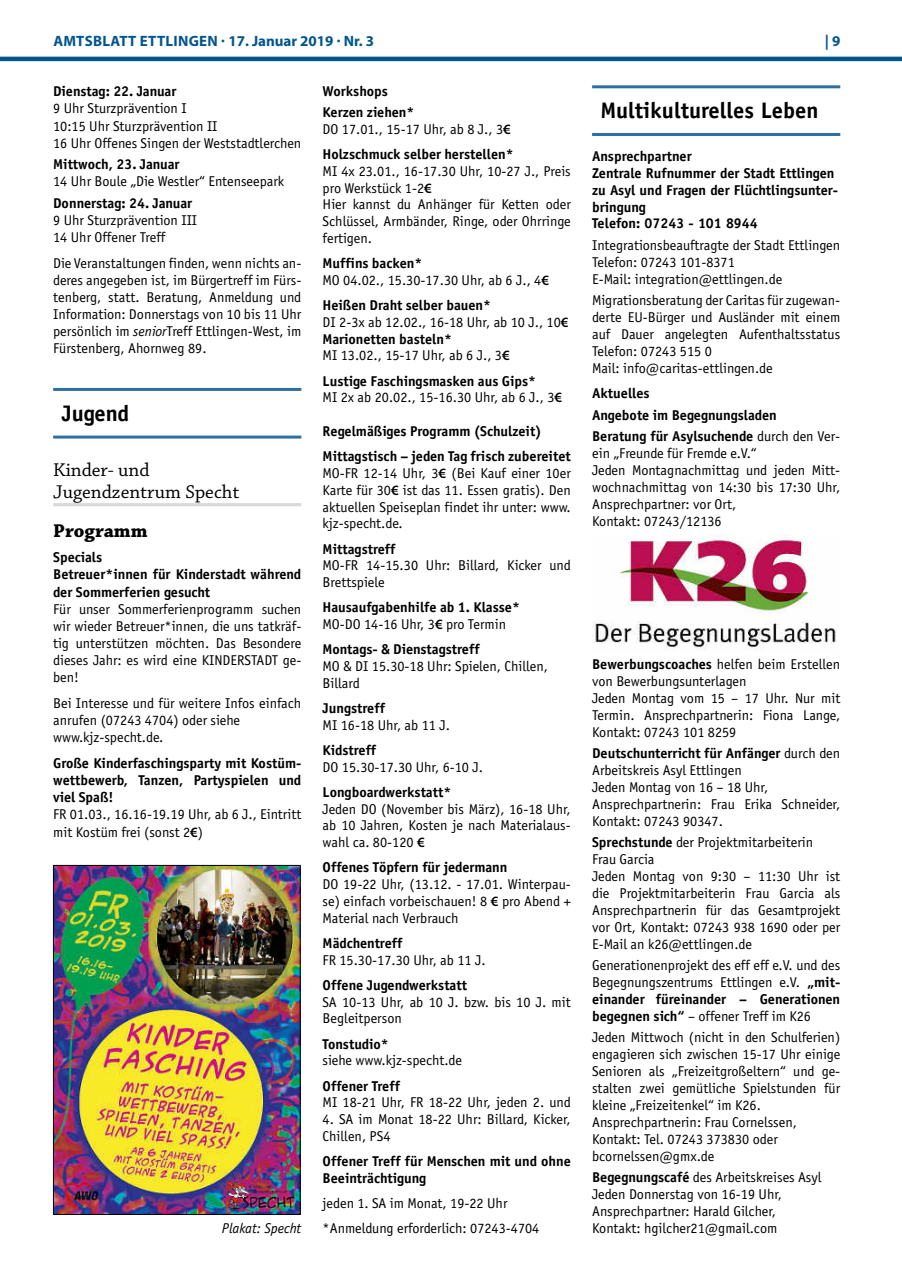
<style>
.page{position:relative;width:902px;height:1280px;background:#fff}
.page>*{position:absolute;margin:0;border:0;box-sizing:border-box;transform-origin:0 0}
.t1{font:700 22.5px "Officina Sans";color:#000}
.t2{font:19.5px/21.6px "Chaparral Pro";color:#000}
.t3{font:700 19.5px "Chaparral Pro";color:#000}
.t4{font:700 15px "Myriad Pro";letter-spacing:.015em;color:#00568e}
.t5{font:14.25px/17px "Officina Sans";color:#000}
.t6{font:700 14.25px/17.1px "Officina Sans";color:#000}
.t7{font:italic 14.25px "Officina Sans";color:#000}
.s1{font-style:italic}
.s2{font-weight:400}
.s3{font-family:"Myriad Pro";font-weight:600}
.s4{font-weight:700}
</style>
<div class="page">
<hr style="left:0;top:57px;width:901px;height:4px;background:#00568e">
<hr style="left:53px;top:388px;width:248px;height:3px;background:#2d6fa3">
<hr style="left:53px;top:436px;width:248px;height:3px;background:#2d6fa3">
<hr style="left:53px;top:503px;width:248px;height:3px;background:#d9d9d9">
<img style="left:55px;top:867px;width:243px;height:346px">
<div style="left:53px;top:865px;width:247px;height:350px;border:1px solid #000"></div>
<hr style="left:592px;top:85px;width:248px;height:3px;background:#2d6fa3">
<hr style="left:592px;top:133px;width:248px;height:3px;background:#2d6fa3">
<img style="left:592px;top:535px;width:244px;height:115px">
<p class="t4" style="left:53px;top:31px;width:322px">AMTSBLATT ETTLINGEN · 17. Januar 2019 · Nr. 3</p>
<p class="t4" style="left:824px;top:31px;width:17px">| 9</p>
<p class="t6" style="left:53px;top:83px;width:125px">Dienstag: 22. Januar</p>
<p class="t5" style="left:53px;top:100px;width:250px">9 Uhr Sturzprävention I<br>10:15 Uhr Sturzprävention II<br>16 Uhr Offenes Singen der Weststadtlerchen</p>
<p class="t6" style="left:53px;top:156px;width:128px">Mittwoch, 23. Januar</p>
<p class="t5" style="left:53px;top:173px;width:232px">14 Uhr Boule „Die Westler“ Entenseepark</p>
<p class="t6" style="left:53px;top:194px;width:140px">Donnerstag: 24. Januar</p>
<p class="t5" style="left:53px;top:211px;width:145px">9 Uhr Sturzprävention III<br>14 Uhr Offener Treff</p>
<p class="t5" style="left:53px;top:254px;width:250px;text-align:justify">Die Veranstaltungen finden, wenn nichts an&shy;deres angegeben ist, im Bürgertreff im Fürs&shy;tenberg, statt. Beratung, Anmeldung und Information: Donnerstags von 10 bis 11 Uhr persönlich im <span class="s1">senior</span>Treff Ettlingen-West, im Fürstenberg, Ahornweg 89.</p>
<p class="t6" style="left:322px;top:81px;width:93px;line-height:21px">Workshops<br>Kerzen ziehen*</p>
<p class="t6" style="left:322px;top:116px;width:192px;line-height:25.2px"><span class="s2">DO 17.01., 15-17 Uhr, ab 8 J., 3</span><span class="s3">€<br></span>Holzschmuck selber herstellen*</p>
<p class="t5" style="left:322px;top:163px;width:250px">MI 4x 23.01., 16-17.30 Uhr, 10-27 J., Preis pro Werkstück 1-2<span class="s3">€<br></span>Hier kannst du Anhänger für Ketten oder<br>Schlüssel, Armbänder, Ringe, oder Ohrringe fertigen.</p>
<p class="t5" style="left:322px;top:255px;width:228px"><span class="s4">Muffins backen*<br></span>MO 04.02., 15.30-17.30 Uhr, ab 6 J., 4<span class="s3">€</span></p>
<p class="t5" style="left:322px;top:297px;width:247px"><span class="s4">Heißen Draht selber bauen*<br></span>DI 2-3x ab 12.02., 16-18 Uhr, ab 10 J., 10<span class="s3">€<br></span><span class="s4">Marionetten basteln*<br></span>MI 13.02., 15-17 Uhr, ab 6 J., 3<span class="s3">€</span></p>
<p class="t5" style="left:322px;top:372px;width:241px"><span class="s4">Lustige Faschingsmasken aus Gips*<br></span>MI 2x ab 20.02., 15-16.30 Uhr, ab 6 J., 3<span class="s3">€</span></p>
<p class="t6" style="left:322px;top:418px;width:250px;line-height:25.2px">Regelmäßiges Programm (Schulzeit)<br>Mittagstisch – jeden Tag frisch zubereitet</p>
<p class="t5" style="left:322px;top:465px;width:250px;text-align:justify">MO-FR 12-14 Uhr, 3<span class="s3">€</span> (Bei Kauf einer 10er Karte für 30<span class="s3">€</span> ist das 11. Essen gratis). Den aktuellen Speiseplan findet ihr unter: www. kjz-specht.de.</p>
<p class="t6" style="left:322px;top:540px;width:74px">Mittagstreff</p>
<p class="t5" style="left:322px;top:557px;width:250px">MO-FR 14-15.30 Uhr: Billard, Kicker und<br>Brettspiele</p>
<p class="t6" style="left:322px;top:599px;width:199px">Hausaufgabenhilfe ab 1. Klasse*<br><span class="s2">MO-DO 14-16 Uhr, 3</span><span class="s3">€</span> <span class="s2">pro Termin</span></p>
<p class="t6" style="left:322px;top:641px;width:158px">Montags- &amp; Dienstagstreff</p>
<p class="t5" style="left:322px;top:658px;width:227px">MO &amp; DI 15.30-18 Uhr: Spielen, Chillen,<br>Billard</p>
<p class="t6" style="left:322px;top:699px;width:64px">Jungstreff</p>
<p class="t5" style="left:322px;top:716px;width:129px">MI 16-18 Uhr, ab 11 J.</p>
<p class="t6" style="left:322px;top:741px;width:55px">Kidstreff</p>
<p class="t5" style="left:322px;top:758px;width:162px">DO 15.30-17.30 Uhr, 6-10 J.</p>
<p class="t6" style="left:322px;top:783px;width:130px">Longboardwerkstatt*</p>
<p class="t5" style="left:322px;top:800px;width:250px;text-align:justify">Jeden DO (November bis März), 16-18 Uhr, ab 10 Jahren, Kosten je nach Materialaus&shy;wahl ca. 80-120 <span class="s3">€</span></p>
<p class="t6" style="left:322px;top:859px;width:186px">Offenes Töpfern für jedermann</p>
<p class="t5" style="left:322px;top:876px;width:250px;text-align:justify">DO 19-22 Uhr, (13.12. - 17.01. Winterpau&shy;se) einfach vorbeischauen! 8 <span class="s3">€</span> pro Abend + Material nach Verbrauch</p>
<p class="t6" style="left:322px;top:934px;width:81px">Mädchentreff</p>
<p class="t5" style="left:322px;top:951px;width:164px">FR 15.30-17.30 Uhr, ab 11 J.</p>
<p class="t6" style="left:322px;top:976px;width:146px">Offene Jugendwerkstatt</p>
<p class="t5" style="left:322px;top:993px;width:250px">SA 10-13 Uhr, ab 10 J. bzw. bis 10 J. mit<br>Begleitperson</p>
<p class="t6" style="left:322px;top:1035px;width:68px">Tonstudio*</p>
<p class="t5" style="left:322px;top:1052px;width:141px">siehe www.kjz-specht.de</p>
<p class="t6" style="left:322px;top:1077px;width:79px">Offener Treff</p>
<p class="t5" style="left:322px;top:1094px;width:250px">MI 18-21 Uhr, FR 18-22 Uhr, jeden 2. und</p>
<p class="t5" style="left:322px;top:1111px;width:250px">4. SA im Monat 18-22 Uhr: Billard, Kicker,<br>Chillen, PS4</p>
<p class="t6" style="left:322px;top:1152px;width:250px">Offener Treff für Menschen mit und ohne<br>Beeinträchtigung</p>
<p class="t5" style="left:322px;top:1190px;width:218px;line-height:25.2px">jeden 1. SA im Monat, 19-22 Uhr *Anmeldung erforderlich: 07243-4704</p>
<h1 class="t1" style="left:600px;top:96px;width:219px">Multikulturelles Leben</h1>
<p class="t6" style="left:592px;top:147px;width:247px">Ansprechpartner<br>Zentrale Rufnummer der Stadt Ettlingen zu Asyl und Fragen der Flüchtlingsunter&shy;bringung<br>Telefon: 07243 - 101 8944</p>
<p class="t5" style="left:592px;top:236px;width:250px">Integrationsbeauftragte der Stadt Ettlingen<br>Telefon: 07243 101-8371<br>E-Mail: integration@ettlingen.de</p>
<p class="t5" style="left:592px;top:292px;width:250px">Migrationsberatung der Caritas für zugewan&shy;derte EU-Bürger und Ausländer mit einem auf Dauer angelegten Aufenthaltsstatus Telefon: 07243 515 0<br>Mail: info@caritas-ettlingen.de</p>
<p class="t6" style="left:592px;top:383px;width:250px;line-height:21.3px">Aktuelles<br>Angebote im Begegnungsladen<br>Beratung für Asylsuchende <span class="s2">durch den Ver-</span></p>
<p class="t5" style="left:592px;top:444px;width:250px">ein „Freunde für Fremde e.V.“<br>Jeden Montagnachmittag und jeden Mitt&shy;wochnachmittag von 14:30 bis 17:30 Uhr,<br>Ansprechpartner: vor Ort,<br>Kontakt: 07243/12136</p>
<h1 class="t1" style="left:62px;top:399px;width:69px">Jugend</h1>
<h2 class="t2" style="left:53px;top:460px;width:188px">Kinder- und<br>Jugendzentrum Specht</h2>
<h2 class="t3" style="left:53px;top:519px;width:96px">Programm</h2>
<p class="t6" style="left:53px;top:549px;width:250px">Specials<br>Betreuer*innen für Kinderstadt während der Sommerferien gesucht</p>
<p class="t5" style="left:53px;top:600px;width:250px;text-align:justify">Für unser Sommerferienprogramm suchen wir wieder Betreuer*innen, die uns tatkräf&shy;tig unterstützen möchten. Das Besondere dieses Jahr: es wird eine KINDERSTADT ge&shy;ben!</p>
<p class="t5" style="left:53px;top:695px;width:250px">Bei Interesse und für weitere Infos einfach anrufen (07243 4704) oder siehe www.kjz-specht.de.</p>
<p class="t6" style="left:53px;top:754px;width:250px;text-align:justify">Große Kinderfaschingsparty mit Kostüm&shy;wettbewerb, Tanzen, Partyspielen und viel Spaß!</p>
<p class="t5" style="left:53px;top:806px;width:250px">FR 01.03., 16.16-19.19 Uhr, ab 6 J., Eintritt mit Kostüm frei (sonst 2<span class="s3">€</span>)</p>
<p class="t5" style="left:592px;top:655px;width:250px"><span class="s4">Bewerbungscoaches</span> helfen beim Erstellen von Bewerbungsunterlagen<br>Jeden Montag vom 15 – 17 Uhr. Nur mit Termin. Ansprechpartnerin: Fiona Lange, Kontakt: 07243 101 8259</p>
<p class="t5" style="left:592px;top:744px;width:250px"><span class="s4">Deutschunterricht für Anfänger</span> durch den Arbeitskreis Asyl Ettlingen<br>Jeden Montag von 16 – 18 Uhr, Ansprechpartnerin: Frau Erika Schneider, Kontakt: 07243 90347.</p>
<p class="t5" style="left:592px;top:834px;width:250px"><span class="s4">Sprechstunde</span> der Projektmitarbeiterin Frau Garcia<br>Jeden Montag von 9:30 – 11:30 Uhr ist die Projektmitarbeiterin Frau Garcia als Ansprechpartnerin für das Gesamtprojekt vor Ort, Kontakt: 07243 938 1690 oder per E-Mail an k26@ettlingen.de</p>
<p class="t5" style="left:592px;top:957px;width:250px;text-align:justify">Generationenprojekt des eff eff e.V. und des Begegnungszentrums Ettlingen e.V. <span class="s4">„mit&shy;einander füreinander – Generationen begegnen sich“</span> – offener Treff im K26</p>
<p class="t5" style="left:592px;top:1029px;width:250px">Jeden Mittwoch (nicht in den Schulferien) engagieren sich zwischen 15-17 Uhr einige Senioren als „Freizeitgroßeltern“ und ge&shy;stalten zwei gemütliche Spielstunden für kleine „Freizeitenkel“ im K26.<br>Ansprechpartnerin: Frau Cornelssen, Kontakt: Tel. 07243 373830 oder bcornelssen@gmx.de</p>
<p class="t5" style="left:592px;top:1169px;width:231px"><span class="s4">Begegnungscafé</span> des Arbeitskreises Asyl Jeden Donnerstag von 16-19 Uhr, Ansprechpartner: Harald Gilcher, Kontakt: hgilcher21@gmail.com</p>
<p class="t7" style="left:222px;top:1220px;width:81px">Plakat: Specht</p>
</div>
